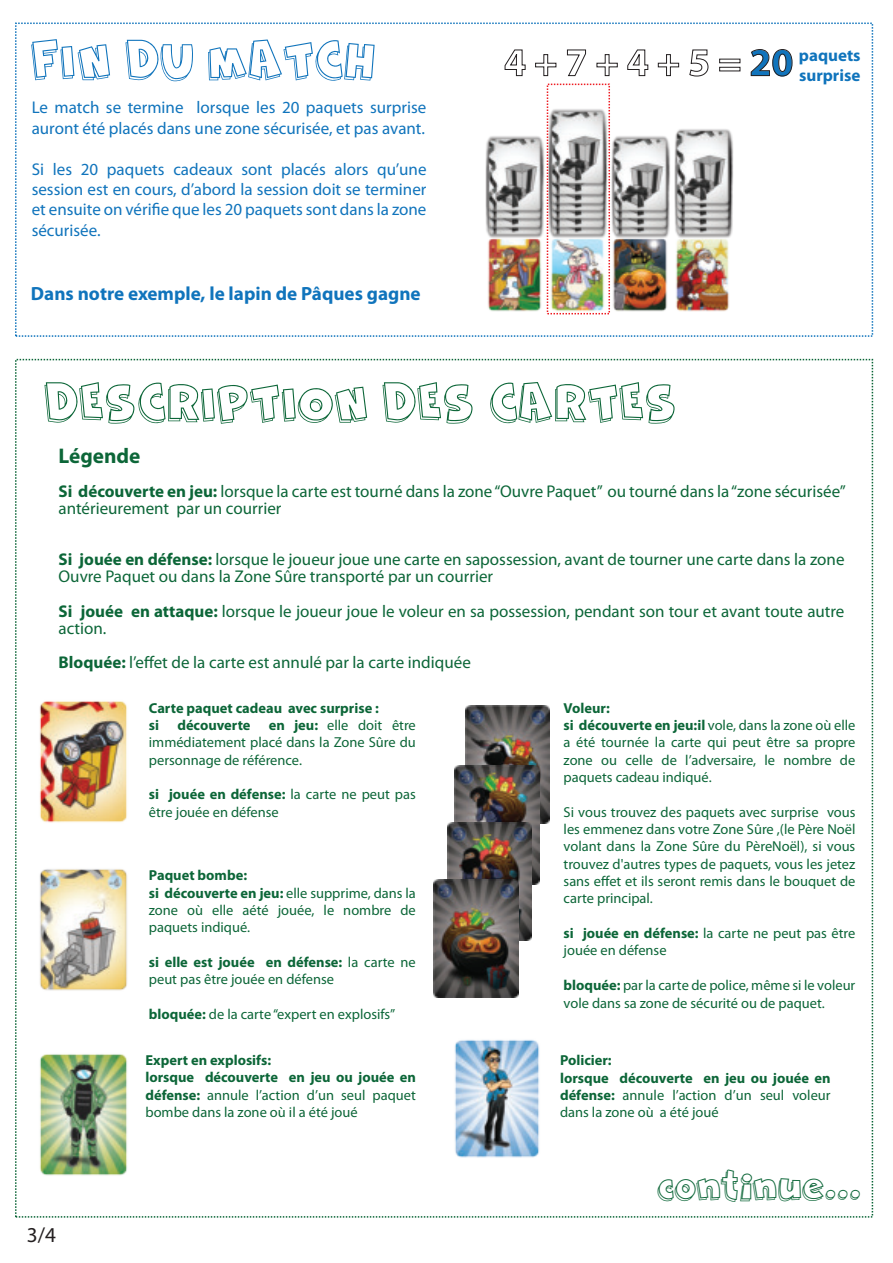
<style>
.page{position:relative;width:893px;height:1263px;background:#fff}
.page>*{position:absolute;margin:0;border:0;box-sizing:border-box;transform-origin:0 0}
.t1{font:55.35px "Cartoon 2 US";color:#0c6638}
.t2{font:55.35px "Cartoon 2 US";color:#1074bc}
.t3{font:46.8px "Cartoon 2 US";color:#0c6638}
.t4{font:700 21.3px "Myriad Pro";color:#0c6638}
.t5{font:21.3px "Myriad Pro";color:#231f20}
.t6{font:700 19.2px "Myriad Pro";color:#1074bc}
.t7{font:16.95px/17px "Myriad Pro";color:#0c6638}
.t8{font:16.95px/20.4px "Myriad Pro";color:#1074bc}
.t9{font:700 16.95px/20.4px "Myriad Pro";color:#1074bc}
.t10{font:14.4px/17.4px "Myriad Pro";color:#0c6638}
.t11{font:700 14.4px/17.4px "Myriad Pro";color:#0c6638}
.s1{font-weight:700}
.s2{font-weight:400}
</style>
<div class="page">
<svg style="left:504px;top:49px;width:22px;height:27px"></svg>
<svg style="left:535px;top:54px;width:22px;height:22px"></svg>
<svg style="left:566px;top:49px;width:20px;height:27px"></svg>
<svg style="left:596px;top:54px;width:22px;height:22px"></svg>
<svg style="left:627px;top:49px;width:22px;height:27px"></svg>
<svg style="left:657px;top:54px;width:22px;height:22px"></svg>
<svg style="left:689px;top:49px;width:20px;height:28px"></svg>
<div style="left:719px;top:67px;width:21px;height:4px;border:1px solid #231f20"></div>
<svg style="left:750px;top:49px;width:43px;height:28px"></svg>
<img style="left:39px;top:701px;width:88px;height:122px">
<img style="left:675px;top:239px;width:54px;height:73px">
<img style="left:488px;top:239px;width:53px;height:73px">
<img style="left:551px;top:239px;width:53px;height:74px">
<img style="left:613px;top:239px;width:54px;height:73px">
<img style="left:549px;top:231px;width:58px;height:8px">
<img style="left:549px;top:222px;width:58px;height:9px">
<img style="left:549px;top:222px;width:56px;height:7px">
<img style="left:549px;top:215px;width:56px;height:6px">
<img style="left:549px;top:207px;width:58px;height:8px">
<img style="left:549px;top:207px;width:56px;height:6px">
<img style="left:486px;top:231px;width:58px;height:8px">
<img style="left:486px;top:222px;width:58px;height:9px">
<img style="left:486px;top:222px;width:56px;height:7px">
<img style="left:486px;top:215px;width:56px;height:6px">
<img style="left:486px;top:140px;width:58px;height:75px">
<img style="left:486px;top:136px;width:56px;height:77px">
<img style="left:612px;top:231px;width:58px;height:8px">
<img style="left:612px;top:222px;width:58px;height:9px">
<img style="left:612px;top:222px;width:56px;height:7px">
<img style="left:612px;top:215px;width:56px;height:6px">
<img style="left:612px;top:140px;width:58px;height:75px">
<img style="left:612px;top:136px;width:56px;height:77px">
<img style="left:549px;top:198px;width:58px;height:9px">
<img style="left:549px;top:198px;width:56px;height:7px">
<img style="left:675px;top:231px;width:58px;height:8px">
<img style="left:675px;top:222px;width:58px;height:9px">
<img style="left:675px;top:222px;width:56px;height:7px">
<img style="left:675px;top:215px;width:56px;height:6px">
<img style="left:675px;top:207px;width:58px;height:8px">
<img style="left:675px;top:207px;width:56px;height:6px">
<img style="left:675px;top:133px;width:58px;height:74px">
<img style="left:675px;top:129px;width:56px;height:76px">
<img style="left:549px;top:188px;width:58px;height:10px">
<img style="left:549px;top:188px;width:56px;height:8px">
<img style="left:549px;top:113px;width:58px;height:75px">
<img style="left:549px;top:109px;width:56px;height:77px">
<img style="left:454px;top:1040px;width:86px;height:118px">
<img style="left:39px;top:869px;width:88px;height:122px">
<img style="left:40px;top:1054px;width:87px;height:122px">
<img style="left:465px;top:705px;width:84px;height:119px">
<img style="left:455px;top:766px;width:84px;height:118px">
<img style="left:447px;top:822px;width:84px;height:118px">
<img style="left:434px;top:879px;width:84px;height:118px">
<h1 class="t2" style="left:30px;top:27px;width:347px">FIN DU MATCH</h1>
<p class="t8" style="left:32px;top:99px;width:396px">Le match se termine lorsque les 20 paquets surprise auront été placés dans une zone sécurisée, et pas avant.</p>
<p class="t8" style="left:32px;top:160px;width:396px;text-align:justify">Si les 20 paquets cadeaux sont placés alors qu’une session est en cours, d’abord la session doit se terminer et ensuite on vérifie que les 20 paquets sont dans la zone sécurisée.</p>
<h3 class="t6" style="left:31px;top:283px;width:391px">Dans notre exemple, le lapin de Pâques gagne</h3>
<h1 class="t1" style="left:44px;top:369px;width:635px">DESCRIPTION DES CARTES</h1>
<p class="t9" style="left:799px;top:45px;width:63px">paquets surprise</p>
<h3 class="t4" style="left:59px;top:446px;width:83px">Légende</h3>
<p class="t7" style="left:59px;top:485px;width:789px"><span class="s1">Si découverte en jeu:</span> lorsque la carte est tourné dans la zone “Ouvre Paquet” ou tourné dans la “zone sécurisée” antérieurement par un courrier</p>
<p class="t7" style="left:59px;top:553px;width:787px"><span class="s1">Si jouée en défense:</span> lorsque le joueur joue une carte en sapossession, avant de tourner une carte dans la zone<br>Ouvre Paquet ou dans la Zone Sûre transporté par un courrier</p>
<p class="t7" style="left:59px;top:604px;width:787px"><span class="s1">Si jouée en attaque:</span> lorsque le joueur joue le voleur en sa possession, pendant son tour et avant toute autre action.</p>
<p class="t7" style="left:59px;top:655px;width:414px"><span class="s1">Bloquée:</span> l’effet de la carte est annulé par la carte indiquée</p>
<p class="t11" style="left:149px;top:699px;width:232px">Carte paquet cadeau avec surprise : si</p>
<p class="t10" style="left:149px;top:718px;width:268px;text-align:justify;text-indent:120px"><span class="s1">en jeu:</span> elle doit être immédiatement placé dans la Zone Sûre du personnage de référence.</p>
<p class="t10" style="left:149px;top:787px;width:268px"><span class="s1">si jouée en défense:</span> la carte ne peut pas être jouée en défense</p>
<p class="t11" style="left:177px;top:717px;width:75px">découverte</p>
<p class="t10" style="left:149px;top:868px;width:268px"><span class="s1">Paquet bombe:<br>si découverte en jeu:</span> elle supprime, dans la zone où elle aété jouée, le nombre de paquets indiqué.</p>
<p class="t10" style="left:149px;top:955px;width:268px"><span class="s1">si elle est jouée en défense:</span> la carte ne peut pas être jouée en défense</p>
<p class="t10" style="left:149px;top:1007px;width:248px"><span class="s1">bloquée:</span> de la carte “expert en explosifs”</p>
<p class="t10" style="left:564px;top:700px;width:293px"><span class="s1">Voleur:<br>si découverte en jeu:il</span> vole, dans la zone où elle a été tournée la carte qui peut être sa propre zone ou celle de l’adversaire, le nombre de paquets cadeau indiqué.</p>
<p class="t10" style="left:564px;top:804px;width:293px;text-align:justify">Si vous trouvez des paquets avec surprise vous les emmenez dans votre Zone Sûre ,(le Père Noël volant dans la Zone Sûre du PèreNoël), si vous trouvez d'autres types de paquets, vous les jetez sans effet et ils seront remis dans le bouquet de carte principal.</p>
<p class="t10" style="left:564px;top:926px;width:293px"><span class="s1">si jouée en défense:</span> la carte ne peut pas être jouée en défense</p>
<p class="t10" style="left:564px;top:978px;width:293px"><span class="s1">bloquée:</span> par la carte de police, même si le voleur vole dans sa zone de sécurité ou de paquet.</p>
<p class="t11" style="left:145px;top:1052px;width:272px">Expert en explosifs:<br>lorsque découverte en jeu ou jouée en défense: <span class="s2">annule l’action d’un seul paquet bombe dans la zone où il a été joué</span></p>
<p class="t11" style="left:560px;top:1052px;width:272px">Policier:<br>lorsque découverte en jeu ou jouée en défense: <span class="s2">annule l’action d’un seul voleur dans la zone où a été joué</span></p>
<h3 class="t5" style="left:27px;top:1226px;width:31px">3/4</h3>
<h2 class="t3" style="left:657px;top:1157px;width:206px">continue...</h2>
</div>
